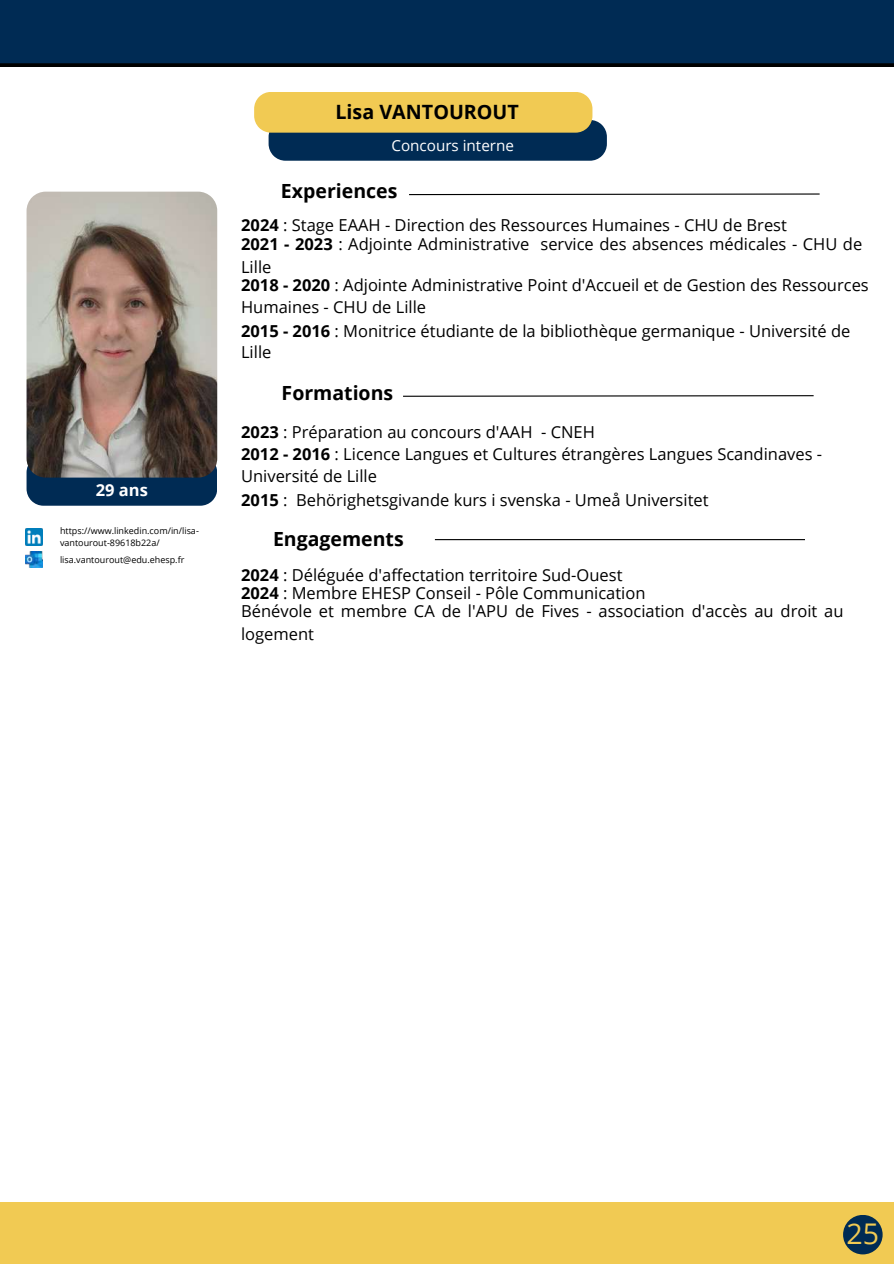
<style>
.page{position:relative;width:894px;height:1264px;background:#fff}
.page>*{position:absolute;margin:0;border:0;box-sizing:border-box;transform-origin:0 0}
.t1{font:28.5px "Open Sans";color:#f1ca53}
.t2{font:700 19.65px "Open Sans";color:#000}
.t3{font:700 19.5px "Open Sans";color:#000}
.t4{font:16.5px/22.6px "Open Sans";color:#000}
.t5{font:700 16.5px "Open Sans";color:#fff}
.t6{font:15.15px "Open Sans";color:#fff}
.t7{font:9px/12px "Open Sans";color:#000}
.s1{font-weight:700}
</style>
<div class="page">
<div style="left:0;top:0;width:893px;height:67px;background:#002b54"></div>
<svg style="left:254px;top:92px;width:352px;height:69px;background:#938e5c"></svg>
<img style="left:25px;top:528px;width:17px;height:17px">
<img style="left:25px;top:552px;width:17px;height:15px">
<svg style="left:409px;top:193px;width:411px;height:3px"></svg>
<svg style="left:403px;top:395px;width:411px;height:2px"></svg>
<hr style="left:435px;top:539px;width:369px;height:1px;background:#000">
<div style="left:27px;top:477px;width:190px;height:28px;background:#002b54"></div>
<img style="left:27px;top:192px;width:190px;height:285px">
<div style="left:0;top:1202px;width:893px;height:61px;background:#f1ca53"></div>
<div style="left:842px;top:1214px;width:40px;height:40px;background:#002b54;border-radius:50%"></div>
<p class="t5" style="left:96px;top:478px;width:54px">29 ans</p>
<p class="t7" style="left:60px;top:524px;width:140px">https://www.linkedin.com/in/lisa&shy;vantourout-89618b22a/</p>
<p class="t7" style="left:60px;top:553px;width:126px">lisa.vantourout@edu.ehesp.fr</p>
<p class="t2" style="left:335px;top:98px;width:185px">Lisa VANTOUROUT</p>
<p class="t6" style="left:391px;top:135px;width:124px">Concours interne</p>
<p class="t3" style="left:281px;top:177px;width:118px">Experiences</p>
<p class="t4" style="left:241px;top:215px;width:622px;line-height:19.2px"><span class="s1">2024</span> : Stage EAAH - Direction des Ressources Humaines - CHU de Brest<br><span class="s1">2021 - 2023</span> : Adjointe Administrative service des absences médicales - CHU de</p>
<p class="t4" style="left:241px;top:257px;width:629px;line-height:18.9px">Lille<br><span class="s1">2018 - 2020</span> : Adjointe Administrative Point d'Accueil et de Gestion des Ressources</p>
<p class="t4" style="left:241px;top:295px;width:186px">Humaines - CHU de Lille</p>
<p class="t4" style="left:241px;top:320px;width:610px;line-height:21.3px"><span class="s1">2015 - 2016</span> : Monitrice étudiante de la bibliothèque germanique - Université de<br>Lille</p>
<p class="t3" style="left:281px;top:379px;width:113px">Formations</p>
<p class="t4" style="left:241px;top:420px;width:582px"><span class="s1">2023</span> : Préparation au concours d'AAH - CNEH<br><span class="s1">2012 - 2016</span> : Licence Langues et Cultures étrangères Langues Scandinaves - Université de Lille<br><span class="s1">2015</span> : Behörighetsgivande kurs i svenska - Umeå Universitet</p>
<p class="t3" style="left:273px;top:525px;width:132px">Engagements</p>
<p class="t4" style="left:241px;top:563px;width:383px"><span class="s1">2024</span> : Déléguée d'affectation territoire Sud-Ouest</p>
<p class="t4" style="left:241px;top:583px;width:604px;line-height:18px"><span class="s1">2024</span> : Membre EHESP Conseil - Pôle Communication<br>Bénévole et membre CA de l'APU de Fives - association d'accès au droit au</p>
<p class="t4" style="left:241px;top:622px;width:74px">logement</p>
<h1 class="t1" style="left:846px;top:1213px;width:34px">25</h1>
</div>
